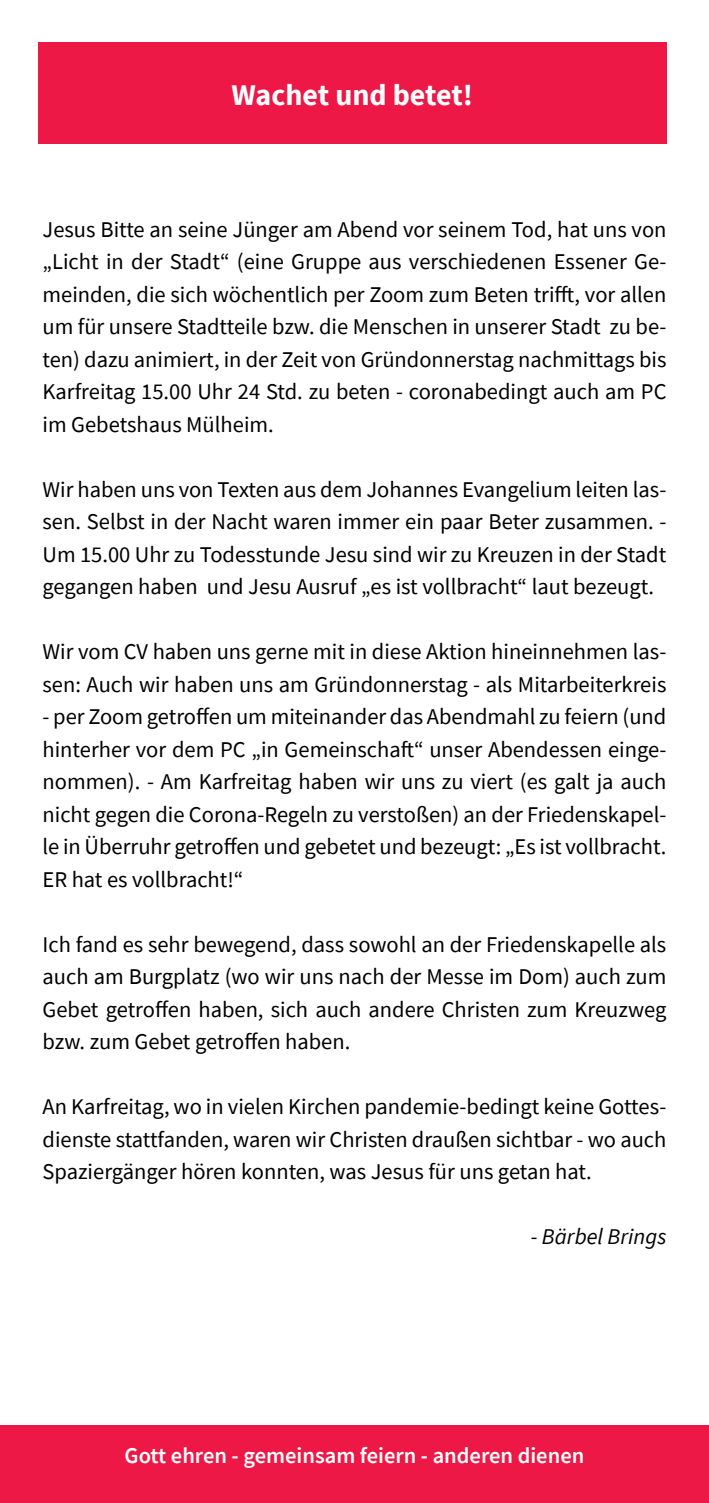
<style>
.page{position:relative;width:709px;height:1503px;background:#fff}
.page>*{position:absolute;margin:0;border:0;box-sizing:border-box;transform-origin:0 0}
.t1{font:700 30px "Source Sans Pro";color:#fff}
.t2{font:22.5px/32.5px "Source Sans Pro";color:#000001;text-align:justify}
.t3{font:600 22.5px "Source Sans Pro";color:#fff}
.t4{font:italic 22.5px "Source Sans Pro";color:#000001}
</style>
<div class="page">
<div style="left:0;top:1424px;width:709px;height:78px;background:#ed1845"></div>
<div style="left:38px;top:43px;width:628px;height:101px;background:#ed1845"></div>
<h1 class="t1" style="left:232px;top:74px;width:243px">Wachet und betet!</h1>
<p class="t2" style="left:43px;top:213px;width:625px">Jesus Bitte an seine Jünger am Abend vor seinem Tod, hat uns von „Licht in der Stadt“ (eine Gruppe aus verschiedenen Essener Ge&shy;meinden, die sich wöchentlich per Zoom zum Beten trifft, vor allen um für unsere Stadtteile bzw. die Menschen in unserer Stadt zu be&shy;ten) dazu animiert, in der Zeit von Gründonnerstag nachmittags bis Karfreitag 15.00 Uhr 24 Std. zu beten - coronabedingt auch am PC im Gebetshaus Mülheim.</p>
<p class="t2" style="left:43px;top:473px;width:625px">Wir haben uns von Texten aus dem Johannes Evangelium leiten las&shy;sen. Selbst in der Nacht waren immer ein paar Beter zusammen. - Um 15.00 Uhr zu Todesstunde Jesu sind wir zu Kreuzen in der Stadt gegangen haben und Jesu Ausruf „es ist vollbracht“ laut bezeugt.</p>
<p class="t2" style="left:43px;top:635px;width:625px">Wir vom CV haben uns gerne mit in diese Aktion hineinnehmen las&shy;sen: Auch wir haben uns am Gründonnerstag - als Mitarbeiterkreis</p>
<p class="t2" style="left:43px;top:700px;width:625px">- per Zoom getroffen um miteinander das Abendmahl zu feiern (und hinterher vor dem PC „in Gemeinschaft“ unser Abendessen einge&shy;nommen). - Am Karfreitag haben wir uns zu viert (es galt ja auch nicht gegen die Corona-Regeln zu verstoßen) an der Friedenskapel&shy;le in Überruhr getroffen und gebetet und bezeugt: „Es ist vollbracht.<br>ER hat es vollbracht!“</p>
<p class="t2" style="left:43px;top:928px;width:625px">Ich fand es sehr bewegend, dass sowohl an der Friedenskapelle als auch am Burgplatz (wo wir uns nach der Messe im Dom) auch zum Gebet getroffen haben, sich auch andere Christen zum Kreuzweg bzw. zum Gebet getroffen haben.</p>
<p class="t2" style="left:43px;top:1090px;width:625px">An Karfreitag, wo in vielen Kirchen pandemie-bedingt keine Gottes&shy;dienste stattfanden, waren wir Christen draußen sichtbar - wo auch Spaziergänger hören konnten, was Jesus für uns getan hat.</p>
<p class="t4" style="left:530px;top:1222px;width:137px">- Bärbel Brings</p>
<p class="t3" style="left:125px;top:1440px;width:461px">Gott ehren - gemeinsam feiern - anderen dienen</p>
</div>
